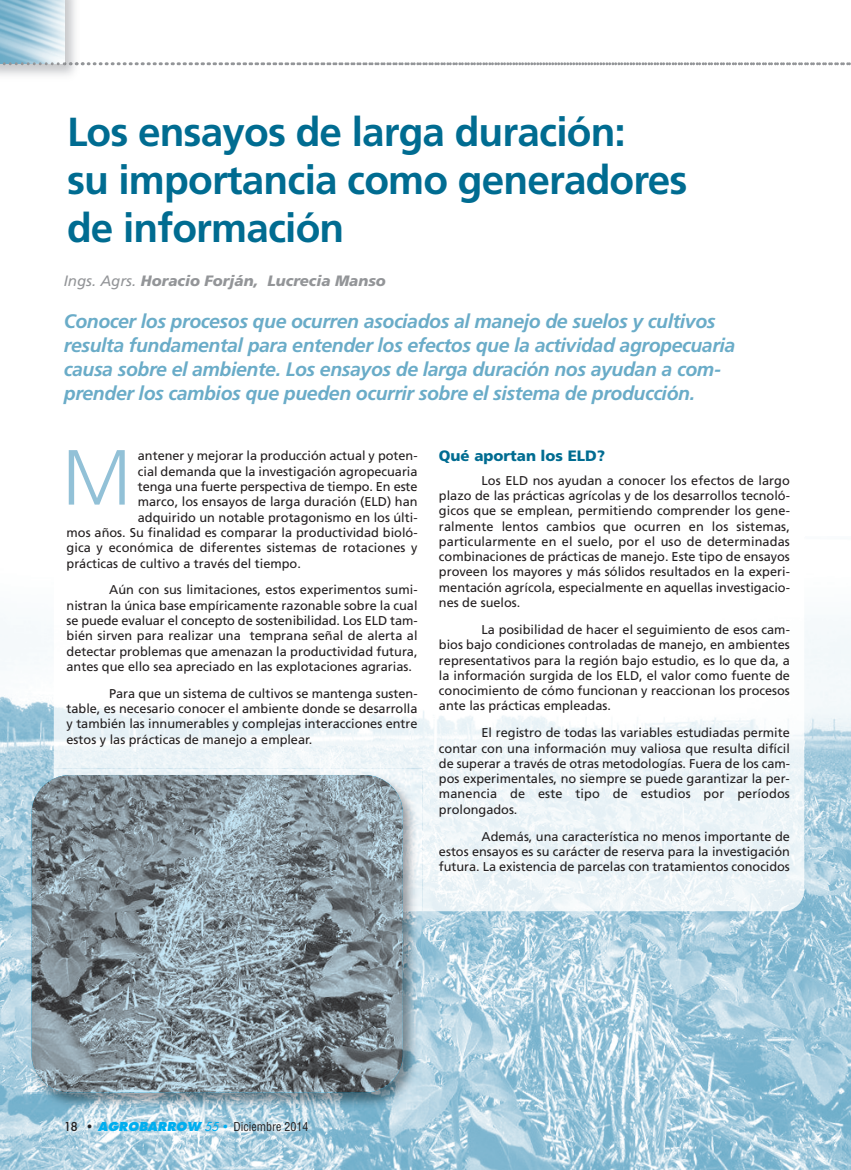
<style>
.page{position:relative;width:851px;height:1170px;background:#fff}
.page>*{position:absolute;margin:0;border:0;box-sizing:border-box;transform-origin:0 0}
.t1{font:300 78px "Frutiger";color:#92c1d7}
.t2{font:700 40.5px/48px "Frutiger";letter-spacing:-.02em;color:#006c91}
.t3{font:italic 700 19.5px/24px "Frutiger";letter-spacing:-.02em;color:#6aacc8}
.t4{font:italic 900 15px "Frutiger";color:#939598}
.t5{font:900 15px "Frutiger";color:#006c91}
.t6{font:12.75px/15.3px "Frutiger";color:#231f20;text-align:justify}
.t7{font:condensed 12px "Helvetica";color:#231f20}
.s1{font-weight:400}
.s2{font-family:"Futura";font-weight:500;font-stretch:normal}
.s3{font-family:"Futura";font-weight:800;font-style:italic;font-stretch:normal;color:#00aeef}
.s4{font-family:"Futura";font-style:italic;font-stretch:normal;color:#00aeef}
.s5{color:#00aeef}
</style>
<div class="page">
<img style="left:0;top:625px;width:850px;height:544px">
<img style="left:54px;top:625px;width:750px;height:286px">
<img style="left:0;top:0;width:84px;height:76px">
<img style="left:0;top:0;width:65px;height:62px">
<svg style="left:0;top:62px;width:850px;height:3px"></svg>
<img style="left:25px;top:768px;width:397px;height:343px">
<img style="left:54px;top:768px;width:368px;height:143px">
<img style="left:32px;top:775px;width:371px;height:317px;border-radius:38px">
<h2 class="t2" style="left:67px;top:111px;width:621px">Los ensayos de larga duración:<br>su importancia como generadores de información</h2>
<p class="t4" style="left:64px;top:275px;width:323px"><span class="s1">Ings. Agrs.</span> Horacio Forján, Lucrecia Manso</p>
<p class="t3" style="left:64px;top:310px;width:673px">Conocer los procesos que ocurren asociados al manejo de suelos y cultivos resulta fundamental para entender los efectos que la actividad agropecuaria causa sobre el ambiente. Los ensayos de larga duración nos ayudan a com&shy;prender los cambios que pueden ocurrir sobre el sistema de producción.</p>
<h1 class="t1" style="left:62px;top:446px;width:71px">M</h1>
<p class="t6" style="left:138px;top:449px;width:281px">antener y mejorar la producción actual y poten-</p>
<p class="t6" style="left:138px;top:464px;width:281px">cial demanda que la investigación agropecuaria</p>
<p class="t6" style="left:138px;top:480px;width:281px">tenga una fuerte perspectiva de tiempo. En este</p>
<p class="t6" style="left:138px;top:495px;width:281px">marco, los ensayos de larga duración (ELD) han</p>
<p class="t6" style="left:138px;top:510px;width:281px">adquirido un notable protagonismo en los últi-</p>
<p class="t6" style="left:67px;top:526px;width:352px">mos años. Su finalidad es comparar la productividad bioló-</p>
<p class="t6" style="left:67px;top:541px;width:352px">gica y económica de diferentes sistemas de rotaciones y</p>
<p class="t6" style="left:67px;top:556px;width:236px">prácticas de cultivo a través del tiempo.</p>
<p class="t6" style="left:67px;top:583px;width:352px;text-indent:43px">Aún con sus limitaciones, estos experimentos sumi&shy;nistran la única base empíricamente razonable sobre la cual se puede evaluar el concepto de sostenibilidad. Los ELD tam&shy;bién sirven para realizar una temprana señal de alerta al detectar problemas que amenazan la productividad futura, antes que ello sea apreciado en las explotaciones agrarias.</p>
<p class="t6" style="left:67px;top:686px;width:352px;text-indent:43px">Para que un sistema de cultivos se mantenga susten&shy;table, es necesario conocer el ambiente donde se desarrolla y también las innumerables y complejas interacciones entre estos y las prácticas de manejo a emplear.</p>
<p class="t5" style="left:439px;top:450px;width:168px">Qué aportan los ELD?</p>
<p class="t6" style="left:439px;top:473px;width:352px;text-indent:43px">Los ELD nos ayudan a conocer los efectos de largo plazo de las prácticas agrícolas y de los desarrollos tecnoló&shy;gicos que se emplean, permitiendo comprender los gene&shy;ralmente lentos cambios que ocurren en los sistemas, particularmente en el suelo, por el uso de determinadas combinaciones de prácticas de manejo. Este tipo de ensayos proveen los mayores y más sólidos resultados en la experi&shy;mentación agrícola, especialmente en aquellas investigacio&shy;nes de suelos.</p>
<p class="t6" style="left:439px;top:622px;width:352px;text-indent:43px">La posibilidad de hacer el seguimiento de esos cam&shy;bios bajo condiciones controladas de manejo, en ambientes representativos para la región bajo estudio, es lo que da, a la información surgida de los ELD, el valor como fuente de conocimiento de cómo funcionan y reaccionan los procesos ante las prácticas empleadas.</p>
<p class="t6" style="left:439px;top:726px;width:352px;text-indent:43px">El registro de todas las variables estudiadas permite contar con una información muy valiosa que resulta difícil de superar a través de otras metodologías. Fuera de los cam&shy;pos experimentales, no siempre se puede garantizar la per&shy;manencia de este tipo de estudios por períodos prolongados.</p>
<p class="t6" style="left:439px;top:829px;width:352px;text-indent:43px">Además, una característica no menos importante de estos ensayos es su carácter de reserva para la investigación futura. La existencia de parcelas con tratamientos conocidos</p>
<p class="t7" style="left:64px;top:1121px;width:246px"><span class="s2">18 •</span> <span class="s3">AGROBARROW</span> <span class="s4">55</span> <span class="s5">•</span> Diciembre 2014</p>
</div>
